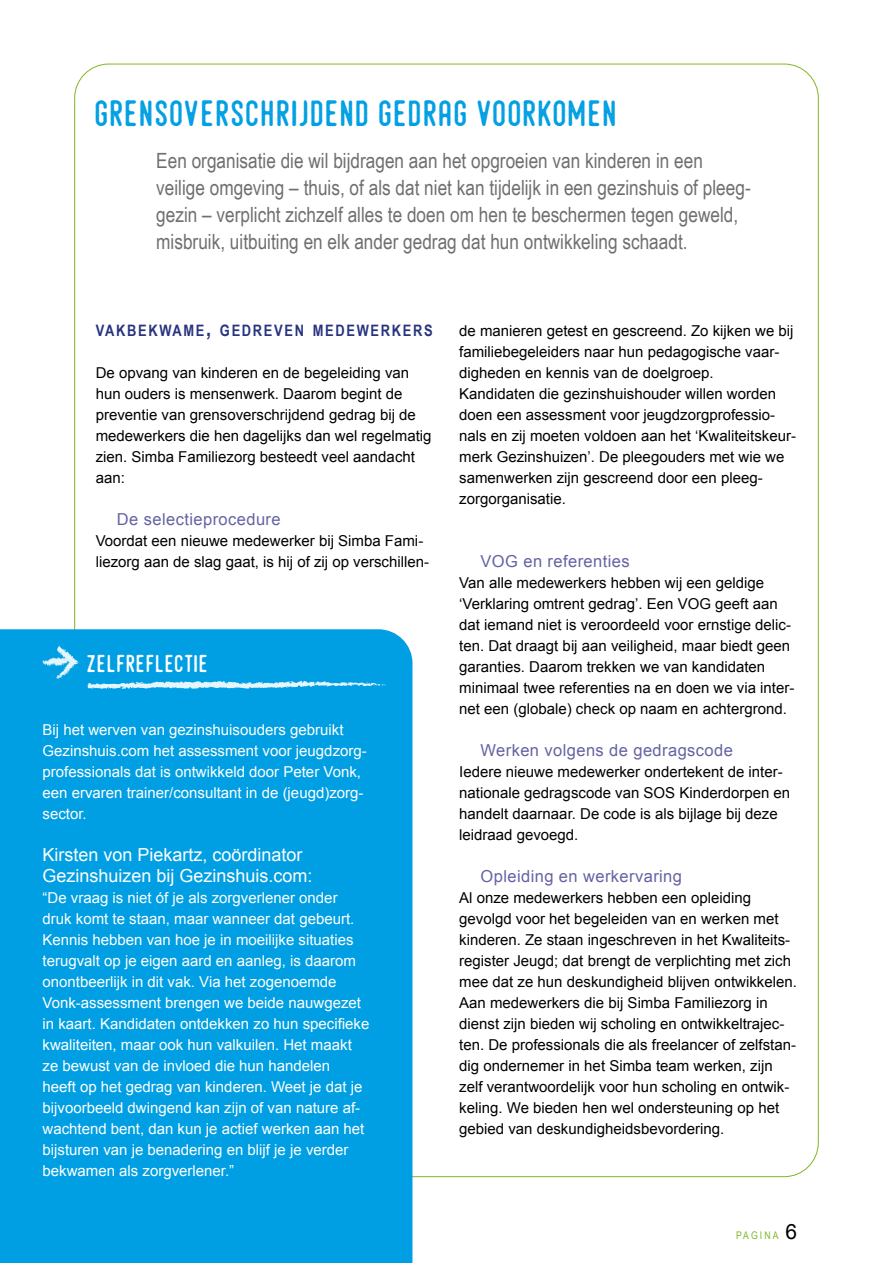
<style>
.page{position:relative;width:893px;height:1263px;background:#fff}
.page>*{position:absolute;margin:0;border:0;box-sizing:border-box;transform-origin:0 0}
.t1{font:36px "Hamurz Free Version";letter-spacing:.025em;color:#009fe3}
.t2{font:24px "Hamurz Free Version";letter-spacing:.025em;color:#fff}
.t3{font:21px/27px "Arial Narrow";color:#706f6f}
.t4{font:18px/21px "Arial";color:#fff}
.t5{font:16.5px "Arial";letter-spacing:.025em;color:#6463a2}
.t6{font:700 15.75px "Arial Narrow";letter-spacing:.105em;color:#283480}
.t7{font:15px/21px "Arial";color:#000}
.t8{font:15px/21px "Arial";color:#fff}
.t9{font:10.5px "Arial Narrow";letter-spacing:.2em;color:#82b624}
.s1{font-size:22.5px}
.s2{font-family:"Arial";font-size:21px;color:#000}
</style>
<div class="page">
<div style="left:0;top:629px;width:412px;height:634px;background:#009fe3"></div>
<svg style="left:87px;top:680px;width:299px;height:9px"></svg>
<svg style="left:43px;top:645px;width:37px;height:35px"></svg>
<h1 class="t1" style="left:96px;top:93px;width:524px">GRENSOVERSCHRIJDEND GEDRAG VOORKOMEN</h1>
<p class="t3" style="left:156px;top:146px;width:596px">Een organisatie die wil bijdragen aan het opgroeien van kinderen in een veilige omgeving – thuis, of als dat niet kan tijdelijk in een gezinshuis of pleeg&shy;gezin – verplicht zichzelf alles te doen om hen te beschermen tegen geweld, misbruik, uitbuiting en elk ander gedrag dat hun ontwikkeling schaadt.</p>
<p class="t6" style="left:96px;top:319px;width:339px">VAKBEKWAME<span class="s1">,</span> GEDREVEN MEDEWERKERS</p>
<p class="t7" style="left:96px;top:362px;width:337px">De opvang van kinderen en de begeleiding van hun ouders is mensenwerk. Daarom begint de preventie van grensoverschrijdend gedrag bij de medewerkers die hen dagelijks dan wel regelmatig zien. Simba Familiezorg besteedt veel aandacht aan:</p>
<p class="t5" style="left:117px;top:508px;width:165px">De selectieprocedure</p>
<p class="t7" style="left:96px;top:530px;width:335px">Voordat een nieuwe medewerker bij Simba Fami&shy;liezorg aan de slag gaat, is hij of zij op verschillen-</p>
<h2 class="t2" style="left:88px;top:650px;width:123px">ZELFREFLECTIE</h2>
<p class="t8" style="left:43px;top:719px;width:326px">Bij het werven van gezinshuisouders gebruikt Gezinshuis.com het assessment voor jeugdzorg&shy;professionals dat is ontwikkeld door Peter Vonk, een ervaren trainer/consultant in de (jeugd)zorg&shy;sector.</p>
<p class="t4" style="left:43px;top:844px;width:272px">Kirsten von Piekartz, coördinator<br>Gezinshuizen bij Gezinshuis.com:</p>
<p class="t8" style="left:43px;top:887px;width:328px">“De vraag is niet óf je als zorgverlener onder druk komt te staan, maar wanneer dat gebeurt.<br>Kennis hebben van hoe je in moeilijke situaties terugvalt op je eigen aard en aanleg, is daarom onontbeerlijk in dit vak. Via het zogenoemde Vonk-assessment brengen we beide nauwgezet in kaart. Kandidaten ontdekken zo hun specifieke kwaliteiten, maar ook hun valkuilen. Het maakt ze bewust van de invloed die hun handelen<br>heeft op het gedrag van kinderen. Weet je dat je bijvoorbeeld dwingend kan zijn of van nature af&shy;wachtend bent, dan kun je actief werken aan het bijsturen van je benadering en blijf je je verder bekwamen als zorgverlener.”</p>
<p class="t7" style="left:459px;top:320px;width:338px">de manieren getest en gescreend. Zo kijken we bij familiebegeleiders naar hun pedagogische vaar&shy;digheden en kennis van de doelgroep.<br>Kandidaten die gezinshuishouder willen worden doen een assessment voor jeugdzorgprofessio&shy;nals en zij moeten voldoen aan het ‘Kwaliteitskeur&shy;merk Gezinshuizen’. De pleegouders met wie we samenwerken zijn gescreend door een pleeg&shy;zorgorganisatie.</p>
<p class="t5" style="left:480px;top:550px;width:151px">VOG en referenties</p>
<p class="t7" style="left:459px;top:572px;width:337px">Van alle medewerkers hebben wij een geldige ‘Verklaring omtrent gedrag’. Een VOG geeft aan dat iemand niet is veroordeeld voor ernstige delic&shy;ten. Dat draagt bij aan veiligheid, maar biedt geen garanties. Daarom trekken we van kandidaten minimaal twee referenties na en doen we via inter&shy;net een (globale) check op naam en achtergrond.</p>
<p class="t5" style="left:480px;top:739px;width:254px">Werken volgens de gedragscode</p>
<p class="t7" style="left:459px;top:761px;width:333px">Iedere nieuwe medewerker ondertekent de inter&shy;nationale gedragscode van SOS Kinderdorpen en handelt daarnaar. De code is als bijlage bij deze leidraad gevoegd.</p>
<p class="t5" style="left:480px;top:865px;width:203px">Opleiding en werkervaring</p>
<p class="t7" style="left:459px;top:887px;width:339px">Al onze medewerkers hebben een opleiding gevolgd voor het begeleiden van en werken met kinderen. Ze staan ingeschreven in het Kwaliteits&shy;register Jeugd; dat brengt de verplichting met zich mee dat ze hun deskundigheid blijven ontwikkelen.<br>Aan medewerkers die bij Simba Familiezorg in dienst zijn bieden wij scholing en ontwikkeltrajec&shy;ten. De professionals die als freelancer of zelfstan&shy;dig ondernemer in het Simba team werken, zijn zelf verantwoordelijk voor hun scholing en ontwik&shy;keling. We bieden hen wel ondersteuning op het gebied van deskundigheidsbevordering.</p>
<p class="t9" style="left:736px;top:1228px;width:63px">PAGINA <span class="s2">6</span></p>
</div>
